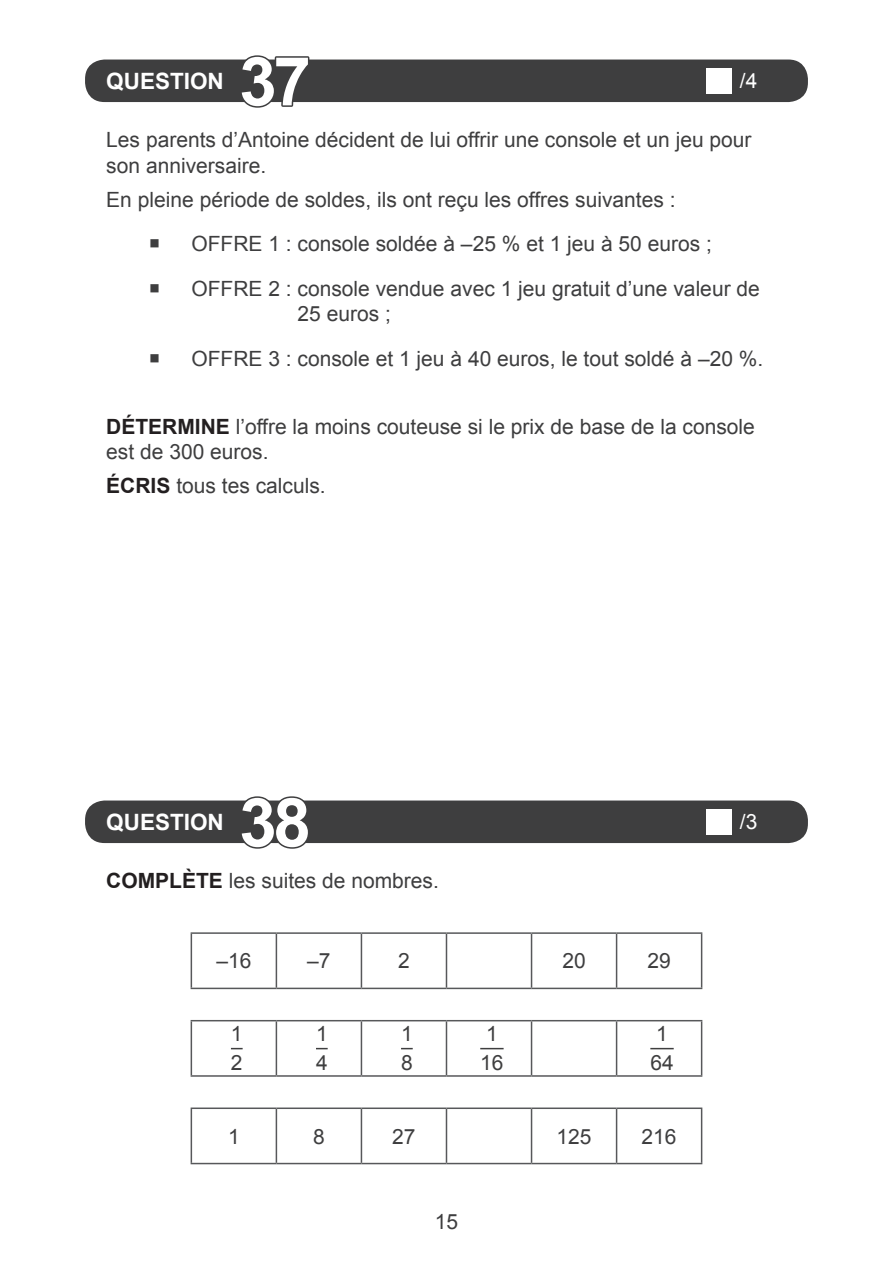
<style>
.page{position:relative;width:893px;height:1263px;background:#fff}
.page>*{position:absolute;margin:0;border:0;box-sizing:border-box;transform-origin:0 0}
.t1{font:700 67.5px "Arial";color:#fff}
.t2{font:700 22.5px "Arial";color:#fff}
.TEXTE{font:21px/28.2px "Arial";color:#3e3e3f}
.t3{font:21px "Arial";color:#fff}
.s1{font-weight:700;color:#231f20}
</style>
<div class="page">
<div style="left:85px;top:60px;width:723px;height:42px;background:#3e3e3f;border-radius:20px"></div>
<svg style="left:238px;top:55px;width:73px;height:53px"></svg>
<div style="left:706px;top:68px;width:25px;height:26px;background:#fff"></div>
<div style="left:85px;top:800px;width:723px;height:43px;background:#3e3e3f;border-radius:20px"></div>
<svg style="left:238px;top:796px;width:73px;height:53px"></svg>
<div style="left:706px;top:809px;width:25px;height:25px;background:#fff"></div>
<hr style="left:191px;top:934px;width:1px;height:54px;background:#57585a">
<hr style="left:276px;top:934px;width:1px;height:54px;background:#57585a">
<hr style="left:361px;top:934px;width:1px;height:54px;background:#57585a">
<hr style="left:446px;top:934px;width:1px;height:54px;background:#57585a">
<hr style="left:531px;top:934px;width:1px;height:54px;background:#57585a">
<hr style="left:616px;top:934px;width:1px;height:54px;background:#57585a">
<hr style="left:701px;top:934px;width:1px;height:54px;background:#57585a">
<hr style="left:191px;top:988px;width:85px;height:1px;background:#57585a">
<hr style="left:276px;top:988px;width:85px;height:1px;background:#57585a">
<hr style="left:361px;top:988px;width:85px;height:1px;background:#57585a">
<hr style="left:446px;top:988px;width:85px;height:1px;background:#57585a">
<hr style="left:531px;top:988px;width:86px;height:1px;background:#57585a">
<hr style="left:617px;top:988px;width:85px;height:1px;background:#57585a">
<hr style="left:191px;top:1020px;width:85px;height:1px;background:#57585a">
<hr style="left:191px;top:1021px;width:1px;height:54px;background:#57585a">
<hr style="left:276px;top:1020px;width:85px;height:1px;background:#57585a">
<hr style="left:276px;top:1021px;width:1px;height:54px;background:#57585a">
<hr style="left:361px;top:1020px;width:85px;height:1px;background:#57585a">
<hr style="left:361px;top:1021px;width:1px;height:54px;background:#57585a">
<hr style="left:446px;top:1020px;width:85px;height:1px;background:#57585a">
<hr style="left:446px;top:1021px;width:1px;height:54px;background:#57585a">
<hr style="left:531px;top:1020px;width:86px;height:1px;background:#57585a">
<hr style="left:531px;top:1021px;width:1px;height:54px;background:#57585a">
<hr style="left:617px;top:1020px;width:85px;height:1px;background:#57585a">
<hr style="left:616px;top:1021px;width:1px;height:54px;background:#57585a">
<hr style="left:701px;top:1021px;width:1px;height:54px;background:#57585a">
<hr style="left:191px;top:1075px;width:85px;height:2px;background:#57585a">
<hr style="left:276px;top:1075px;width:85px;height:2px;background:#57585a">
<hr style="left:361px;top:1075px;width:85px;height:2px;background:#57585a">
<hr style="left:446px;top:1075px;width:85px;height:2px;background:#57585a">
<hr style="left:531px;top:1075px;width:86px;height:2px;background:#57585a">
<hr style="left:617px;top:1075px;width:85px;height:2px;background:#57585a">
<hr style="left:191px;top:1107px;width:85px;height:2px;background:#57585a">
<hr style="left:191px;top:1109px;width:1px;height:54px;background:#57585a">
<hr style="left:276px;top:1107px;width:85px;height:2px;background:#57585a">
<hr style="left:276px;top:1109px;width:1px;height:54px;background:#57585a">
<hr style="left:361px;top:1107px;width:85px;height:2px;background:#57585a">
<hr style="left:361px;top:1109px;width:1px;height:54px;background:#57585a">
<hr style="left:446px;top:1107px;width:85px;height:2px;background:#57585a">
<hr style="left:446px;top:1109px;width:1px;height:54px;background:#57585a">
<hr style="left:531px;top:1107px;width:86px;height:2px;background:#57585a">
<hr style="left:531px;top:1109px;width:1px;height:54px;background:#57585a">
<hr style="left:617px;top:1107px;width:85px;height:2px;background:#57585a">
<hr style="left:616px;top:1109px;width:1px;height:54px;background:#57585a">
<hr style="left:701px;top:1109px;width:1px;height:54px;background:#57585a">
<hr style="left:191px;top:1163px;width:85px;height:1px;background:#57585a">
<hr style="left:276px;top:1163px;width:85px;height:1px;background:#57585a">
<hr style="left:361px;top:1163px;width:85px;height:1px;background:#57585a">
<hr style="left:446px;top:1163px;width:85px;height:1px;background:#57585a">
<hr style="left:531px;top:1163px;width:86px;height:1px;background:#57585a">
<hr style="left:617px;top:1163px;width:85px;height:1px;background:#57585a">
<hr style="left:191px;top:932px;width:85px;height:2px;background:#57585a">
<hr style="left:276px;top:932px;width:85px;height:2px;background:#57585a">
<hr style="left:361px;top:932px;width:85px;height:2px;background:#57585a">
<hr style="left:446px;top:932px;width:85px;height:2px;background:#57585a">
<hr style="left:531px;top:932px;width:86px;height:2px;background:#57585a">
<hr style="left:617px;top:932px;width:85px;height:2px;background:#57585a">
<svg style="left:231px;top:1048px;width:12px;height:1px"></svg>
<svg style="left:316px;top:1048px;width:12px;height:1px"></svg>
<svg style="left:401px;top:1048px;width:12px;height:1px"></svg>
<svg style="left:480px;top:1048px;width:24px;height:1px"></svg>
<svg style="left:650px;top:1048px;width:24px;height:1px"></svg>
<p class="t2" style="left:106px;top:68px;width:119px">QUESTION</p>
<p class="t1" style="left:239px;top:44px;width:73px">37</p>
<p class="t3" style="left:740px;top:69px;width:19px">/4</p>
<p class="TEXTE" style="left:106px;top:127px;width:647px;line-height:25.5px">Les parents d’Antoine décident de lui offrir une console et un jeu pour son anniversaire.</p>
<p class="TEXTE" style="left:106px;top:185px;width:571px">En pleine période de soldes, ils ont reçu les offres suivantes :</p>
<p class="TEXTE" style="left:149px;top:230px;width:565px">○ OFFRE 1 : console soldée à –25 % et 1 jeu à 50 euros ;</p>
<p class="TEXTE" style="left:298px;top:275px;width:464px;line-height:25.5px;text-indent:-149px">○ OFFRE 2 : console vendue avec 1 jeu gratuit d’une valeur de<br>25 euros ;</p>
<p class="TEXTE" style="left:149px;top:344px;width:616px">○ OFFRE 3 : console et 1 jeu à 40 euros, le tout soldé à –20 %.</p>
<p class="TEXTE" style="left:106px;top:413px;width:650px;line-height:25.5px"><span class="s1">DÉTERMINE</span> l’offre la moins couteuse si le prix de base de la console est de 300 euros.</p>
<p class="TEXTE" style="left:106px;top:472px;width:221px"><span class="s1">ÉCRIS</span> tous tes calculs.</p>
<p class="t2" style="left:106px;top:809px;width:119px">QUESTION</p>
<p class="t1" style="left:239px;top:785px;width:73px">38</p>
<p class="TEXTE" style="left:106px;top:867px;width:334px"><span class="s1">COMPLÈTE</span> les suites de nombres.</p>
<p class="TEXTE" style="left:216px;top:947px;width:37px">–16</p>
<p class="TEXTE" style="left:307px;top:947px;width:25px">–7</p>
<p class="TEXTE" style="left:398px;top:947px;width:13px">2</p>
<p class="TEXTE" style="left:562px;top:947px;width:25px">20</p>
<p class="TEXTE" style="left:647px;top:947px;width:25px">29</p>
<p class="TEXTE" style="left:231px;top:1020px;width:13px">1<br>2</p>
<p class="TEXTE" style="left:316px;top:1020px;width:13px">1<br>4</p>
<p class="TEXTE" style="left:401px;top:1020px;width:13px">1<br>8</p>
<p class="TEXTE" style="left:480px;top:1020px;width:25px">1<br>16</p>
<p class="TEXTE" style="left:650px;top:1020px;width:25px">1<br>64</p>
<p class="TEXTE" style="left:228px;top:1122px;width:13px">1</p>
<p class="TEXTE" style="left:313px;top:1122px;width:13px">8</p>
<p class="TEXTE" style="left:392px;top:1122px;width:25px">27</p>
<p class="TEXTE" style="left:556px;top:1122px;width:37px">125</p>
<p class="TEXTE" style="left:642px;top:1122px;width:37px">216</p>
<p class="TEXTE" style="left:435px;top:1208px;width:25px">15</p>
<p class="t3" style="left:740px;top:810px;width:19px">/3</p>
</div>
